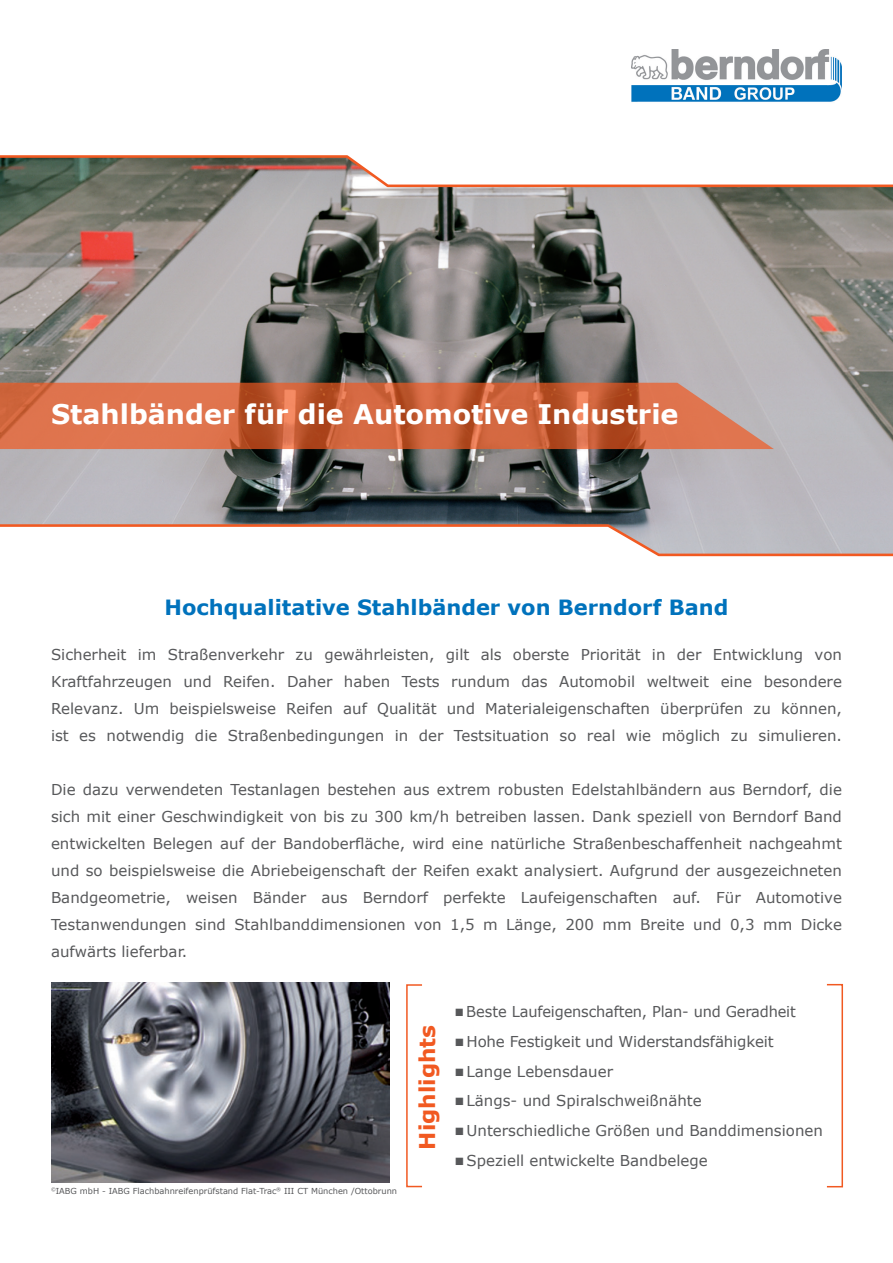
<style>
.page{position:relative;width:893px;height:1263px;background:#fff}
.page>*{position:absolute;margin:0;border:0;box-sizing:border-box;transform-origin:0 0}
.t1{font:700 27px "Verdana";color:#fff}
.t2{font:700 21.75px "Verdana";color:#f15921}
.t3{font:700 21px "Verdana";color:#0072bc}
.t4{font:15px/27px "Verdana";color:#57585a;text-align:justify}
.t5{font:8.25px "Verdana";color:#57585a}
</style>
<div class="page">
<svg style="left:0;top:155px;width:893px;height:402px;background:#9b9795"></svg>
<img style="left:631px;top:49px;width:210px;height:53px">
<svg style="left:0;top:383px;width:774px;height:66px;background:#ce6b46"></svg>
<div style="left:406px;top:984px;width:17px;height:203px;border:2px solid #f15921"></div>
<div style="left:826px;top:984px;width:17px;height:203px;border:2px solid #f15921"></div>
<img style="left:51px;top:982px;width:338px;height:201px">
<h1 class="t1" style="left:51px;top:395px;width:629px">Stahlbänder für die Automotive Industrie</h1>
<h3 class="t3" style="left:165px;top:592px;width:565px">Hochqualitative Stahlbänder von Berndorf Band</h3>
<p class="t4" style="left:51px;top:641px;width:792px">Sicherheit im Straßenverkehr zu gewährleisten, gilt als oberste Priorität in der Entwicklung von Kraftfahrzeugen und Reifen. Daher haben Tests rundum das Automobil weltweit eine besondere Relevanz. Um beispielsweise Reifen auf Qualität und Materialeigenschaften überprüfen zu können, ist es notwendig die Straßenbedingungen in der Testsituation so real wie möglich zu simulieren.</p>
<p class="t4" style="left:51px;top:776px;width:792px">Die dazu verwendeten Testanlagen bestehen aus extrem robusten Edelstahlbändern aus Berndorf, die sich mit einer Geschwindigkeit von bis zu 300 km/h betreiben lassen. Dank speziell von Berndorf Band entwickelten Belegen auf der Bandoberfläche, wird eine natürliche Straßenbeschaffenheit nachgeahmt und so beispielsweise die Abriebeigenschaft der Reifen exakt analysiert. Aufgrund der ausgezeichneten Bandgeometrie, weisen Bänder aus Berndorf perfekte Laufeigenschaften auf. Für Automotive Testanwendungen sind Stahlbanddimensionen von 1,5 m Länge, 200 mm Breite und 0,3 mm Dicke aufwärts lieferbar.</p>
<p class="t5" style="left:51px;top:1185px;width:348px"><sup>©</sup>IABG mbH - IABG Flachbahnreifenprüfstand Flat-Trac<sup>®</sup> III CT München /Ottobrunn</p>
<h2 class="t2" style="left:412px;top:1149px;width:126px;rotate:-90deg">Highlights</h2>
<p class="t4" style="left:455px;top:998px;width:342px">■ Beste Laufeigenschaften, Plan- und Geradheit</p>
<p class="t4" style="left:455px;top:1028px;width:320px">■ Hohe Festigkeit und Widerstandsfähigkeit</p>
<p class="t4" style="left:455px;top:1057px;width:160px">■ Lange Lebensdauer</p>
<p class="t4" style="left:455px;top:1087px;width:248px">■ Längs- und Spiralschweißnähte</p>
<p class="t4" style="left:455px;top:1117px;width:370px">■ Unterschiedliche Größen und Banddimensionen</p>
<p class="t4" style="left:455px;top:1147px;width:254px">■ Speziell entwickelte Bandbelege</p>
</div>
